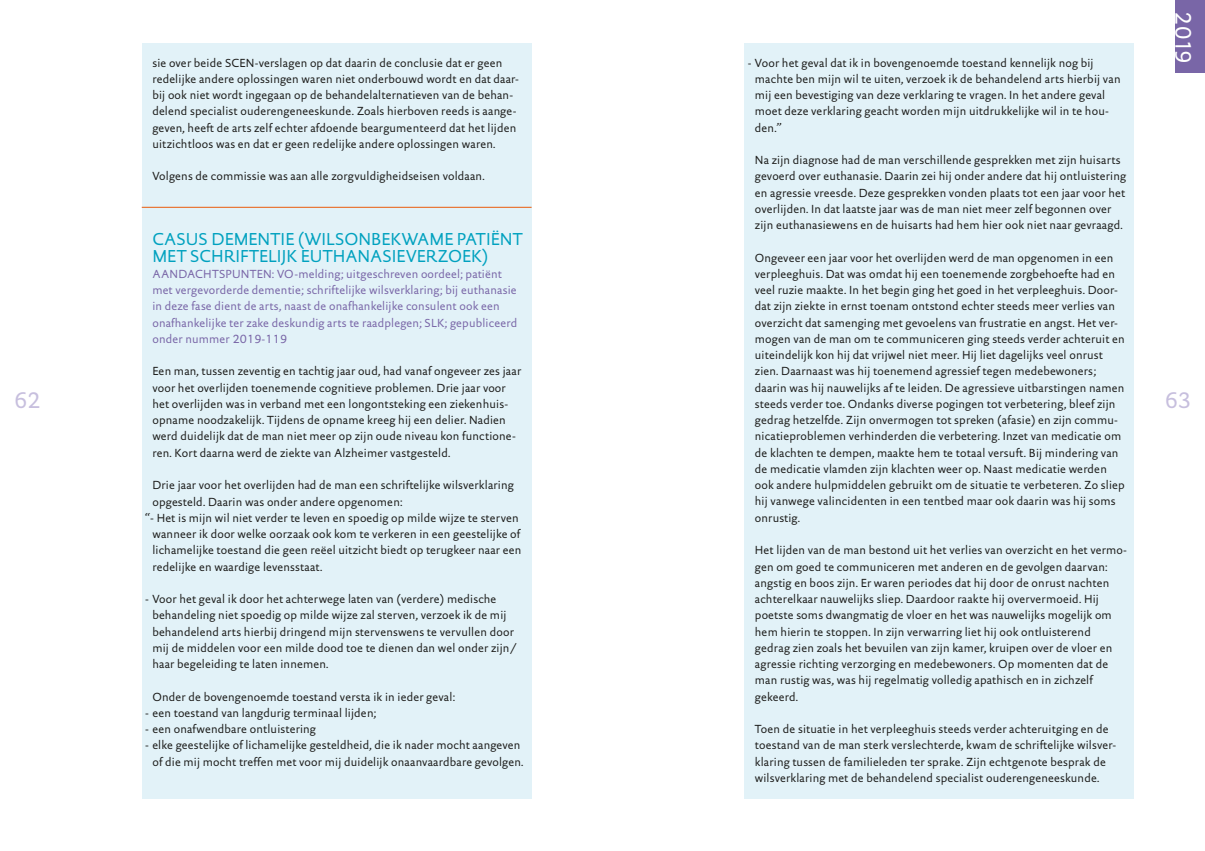
<style>
.page{position:relative;width:1205px;height:851px;background:#fff}
.page>*{position:absolute;margin:0;border:0;box-sizing:border-box;transform-origin:0 0}
.t1{font:22.5px "DTL Documenta Sans TOT";color:#fff}
.t2{font:22.5px "DTL Documenta Sans TOT";color:#c7bfde}
.t3{font:17.5px/16.2px "DTL Documenta Sans TOT";color:#00a1bf}
.t4{font:11.88px/16.2px "DTL Documenta Sans TOT";letter-spacing:.015em;color:#1d1d1b}
.t5{font:11.88px/16.2px "DTL Documenta Sans TOT";letter-spacing:.015em;color:#7966a7}
</style>
<div class="page">
<div style="left:1175px;top:0;width:30px;height:73px;background:#7966a7"></div>
<div style="left:142px;top:43px;width:389px;height:755px;background:#e2f2f8"></div>
<hr style="left:142px;top:207px;width:389px;height:1px;background:#ea5b0c">
<div style="left:744px;top:43px;width:390px;height:755px;background:#e2f2f8"></div>
<h1 class="t1" style="left:1197px;top:11px;width:55px;rotate:90deg">2019</h1>
<p class="t4" style="left:152px;top:54px;width:368px">sie over beide SCEN-verslagen op dat daarin de conclusie dat er geen redelijke andere oplossingen waren niet onderbouwd wordt en dat daar&shy;bij ook niet wordt ingegaan op de behandelalternatieven van de behan&shy;delend specialist ouderengeneeskunde. Zoals hierboven reeds is aange&shy;geven, heeft de arts zelf echter afdoende beargumenteerd dat het lijden uitzichtloos was en dat er geen redelijke andere oplossingen waren.</p>
<p class="t4" style="left:152px;top:168px;width:334px">Volgens de commissie was aan alle zorgvuldigheidseisen voldaan.</p>
<p class="t4" style="left:755px;top:54px;width:367px;text-indent:-7px">- Voor het geval dat ik in bovengenoemde toestand kennelijk nog bij machte ben mijn wil te uiten, verzoek ik de behandelend arts hierbij van mij een bevestiging van deze verklaring te vragen. In het andere geval moet deze verklaring geacht worden mijn uitdrukkelijke wil in te hou&shy;den.”</p>
<p class="t4" style="left:755px;top:152px;width:373px">Na zijn diagnose had de man verschillende gesprekken met zijn huisarts gevoerd over euthanasie. Daarin zei hij onder andere dat hij ontluistering en agressie vreesde. Deze gesprekken vonden plaats tot een jaar voor het overlijden. In dat laatste jaar was de man niet meer zelf begonnen over zijn euthanasiewens en de huisarts had hem hier ook niet naar gevraagd.</p>
<p class="t4" style="left:755px;top:249px;width:371px">Ongeveer een jaar voor het overlijden werd de man opgenomen in een verpleeghuis. Dat was omdat hij een toenemende zorgbehoefte had en veel ruzie maakte. In het begin ging het goed in het verpleeghuis. Door&shy;dat zijn ziekte in ernst toenam ontstond echter steeds meer verlies van overzicht dat samenging met gevoelens van frustratie en angst. Het ver&shy;mogen van de man om te communiceren ging steeds verder achteruit en uiteindelijk kon hij dat vrijwel niet meer. Hij liet dagelijks veel onrust zien. Daarnaast was hij toenemend agressief tegen medebewoners; daarin was hij nauwelijks af te leiden. De agressieve uitbarstingen namen steeds verder toe. Ondanks diverse pogingen tot verbetering, bleef zijn gedrag hetzelfde. Zijn onvermogen tot spreken (afasie) en zijn commu&shy;nicatieproblemen verhinderden die verbetering. Inzet van medicatie om de klachten te dempen, maakte hem te totaal versuft. Bij mindering van de medicatie vlamden zijn klachten weer op. Naast medicatie werden ook andere hulpmiddelen gebruikt om de situatie te verbeteren. Zo sliep hij vanwege valincidenten in een tentbed maar ook daarin was hij soms onrustig.</p>
<p class="t4" style="left:755px;top:542px;width:374px">Het lijden van de man bestond uit het verlies van overzicht en het vermo&shy;gen om goed te communiceren met anderen en de gevolgen daarvan: angstig en boos zijn. Er waren periodes dat hij door de onrust nachten achterelkaar nauwelijks sliep. Daardoor raakte hij oververmoeid. Hij poetste soms dwangmatig de vloer en het was nauwelijks mogelijk om hem hierin te stoppen. In zijn verwarring liet hij ook ontluisterend gedrag zien zoals het bevuilen van zijn kamer, kruipen over de vloer en agressie richting verzorging en medebewoners. Op momenten dat de man rustig was, was hij regelmatig volledig apathisch en in zichzelf gekeerd.</p>
<p class="t4" style="left:755px;top:720px;width:363px">Toen de situatie in het verpleeghuis steeds verder achteruitging en de toestand van de man sterk verslechterde, kwam de schriftelijke wilsver&shy;klaring tussen de familieleden ter sprake. Zijn echtgenote besprak de wilsverklaring met de behandelend specialist ouderengeneeskunde.</p>
<h2 class="t3" style="left:152px;top:231px;width:372px">CASUS DEMENTIE (WILSONBEKWAME PATIËNT<br>MET SCHRIFTELIJK EUTHANASIEVERZOEK)</h2>
<p class="t5" style="left:152px;top:265px;width:366px">AANDACHTSPUNTEN: VO-melding; uitgeschreven oordeel; patiënt met vergevorderde dementie; schriftelijke wilsverklaring; bij euthanasie in deze fase dient de arts, naast de onafhankelijke consulent ook een onafhankelijke ter zake deskundig arts te raadplegen; SLK; gepubliceerd onder nummer 2019-119</p>
<p class="t4" style="left:152px;top:363px;width:370px">Een man, tussen zeventig en tachtig jaar oud, had vanaf ongeveer zes jaar voor het overlijden toenemende cognitieve problemen. Drie jaar voor het overlijden was in verband met een longontsteking een ziekenhuis&shy;opname noodzakelijk. Tijdens de opname kreeg hij een delier. Nadien werd duidelijk dat de man niet meer op zijn oude niveau kon functione&shy;ren. Kort daarna werd de ziekte van Alzheimer vastgesteld.</p>
<p class="t4" style="left:152px;top:477px;width:363px">Drie jaar voor het overlijden had de man een schriftelijke wilsverklaring</p>
<p class="t4" style="left:152px;top:493px;width:252px">opgesteld. Daarin was onder andere opgenomen:</p>
<p class="t4" style="left:145px;top:509px;width:375px">“- Het is mijn wil niet verder te leven en spoedig op milde wijze te sterven</p>
<p class="t4" style="left:152px;top:525px;width:369px">wanneer ik door welke oorzaak ook kom te verkeren in een geestelijke of</p>
<p class="t4" style="left:152px;top:542px;width:370px">lichamelijke toestand die geen reëel uitzicht biedt op terugkeer naar een</p>
<p class="t4" style="left:152px;top:558px;width:171px">redelijke en waardige levensstaat.</p>
<p class="t4" style="left:152px;top:590px;width:365px;text-indent:-7px">- Voor het geval ik door het achterwege laten van (verdere) medische behandeling niet spoedig op milde wijze zal sterven, verzoek ik de mij behandelend arts hierbij dringend mijn stervenswens te vervullen door mij de middelen voor een milde dood toe te dienen dan wel onder zijn/ haar begeleiding te laten innemen.</p>
<p class="t4" style="left:152px;top:688px;width:304px">Onder de bovengenoemde toestand versta ik in ieder geval:</p>
<p class="t4" style="left:145px;top:704px;width:232px">- een toestand van langdurig terminaal lijden;</p>
<p class="t4" style="left:145px;top:720px;width:172px">- een onafwendbare ontluistering</p>
<p class="t4" style="left:145px;top:737px;width:379px;text-align:center">- elke geestelijke of lichamelijke gesteldheid, die ik nader mocht aangeven of die mij mocht treffen met voor mij duidelijk onaanvaardbare gevolgen.</p>
<h1 class="t2" style="left:14px;top:386px;width:27px">62</h1>
<h1 class="t2" style="left:1165px;top:386px;width:27px">63</h1>
</div>
